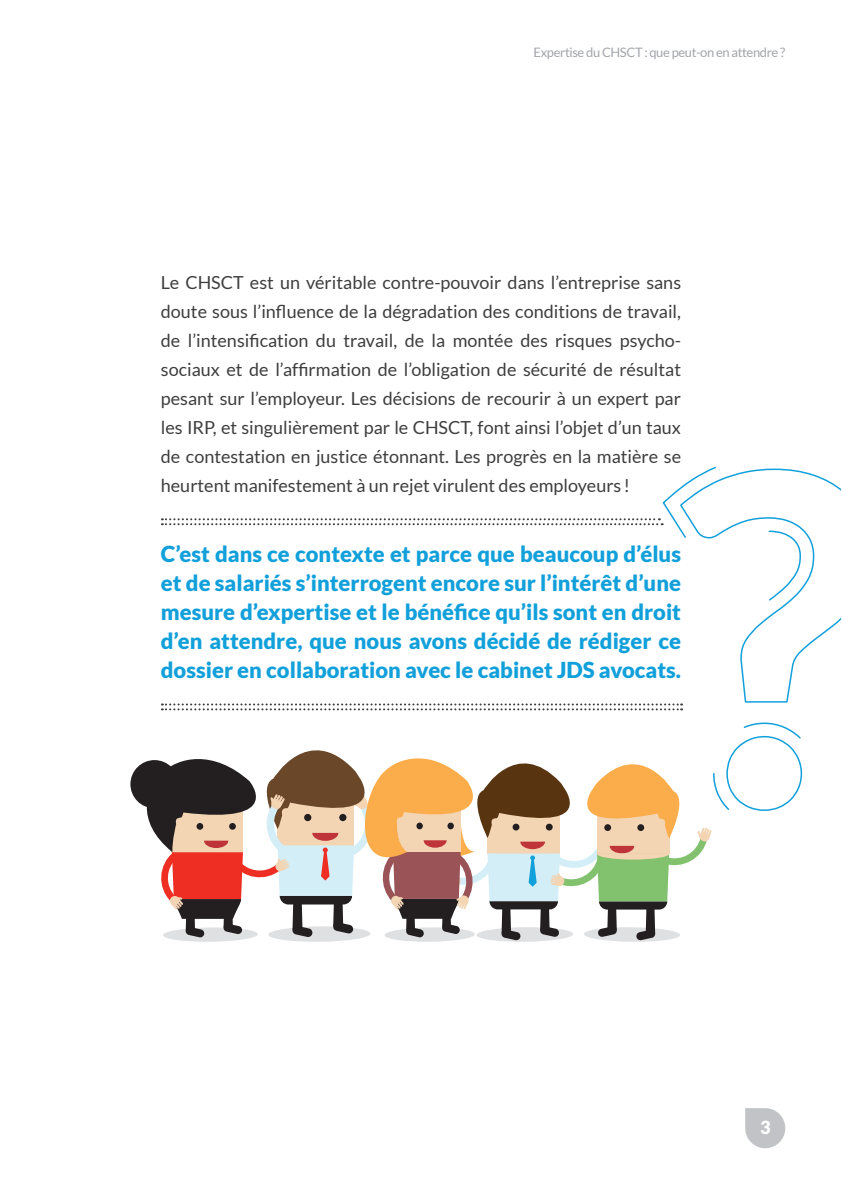
<style>
.page{position:relative;width:842px;height:1191px;background:#fff}
.page>*{position:absolute;margin:0;border:0;box-sizing:border-box;transform-origin:0 0}
.t1{font:900 22px/29px "Lato";color:#12a0db;text-align:justify}
.t2{font:18px/29px "Lato";color:#3e3e3f;text-align:justify}
.t3{font:900 18px "Lato";color:#fff}
.t4{font:13px "Lato";letter-spacing:-.03em;color:#a3a5aa}
</style>
<div class="page">
<svg style="left:745px;top:1108px;width:40px;height:40px;background:#cbcccf"></svg>
<svg style="left:162px;top:518px;width:499px;height:7px"></svg>
<svg style="left:162px;top:703px;width:499px;height:7px"></svg>
<svg style="left:661px;top:466px;width:179px;height:345px"></svg>
<div style="left:268px;top:926px;width:102px;height:16px;background:#dfe0e2;border-radius:50%"></div>
<div style="left:476px;top:927px;width:97px;height:15px;background:#dfe0e2;border-radius:50%"></div>
<div style="left:163px;top:927px;width:95px;height:15px;background:#dfe0e2;border-radius:50%"></div>
<svg style="left:130px;top:760px;width:49px;height:48px"></svg>
<div style="left:384px;top:927px;width:91px;height:15px;background:#dfe0e2;border-radius:50%"></div>
<div style="left:584px;top:927px;width:96px;height:15px;background:#dfe0e2;border-radius:50%"></div>
<svg style="left:134px;top:721px;width:578px;height:219px"></svg>
<p class="t4" style="left:534px;top:44px;width:253px">Expertise du CHSCT : que peut-on en attendre ?</p>
<p class="t2" style="left:161px;top:268px;width:522px">Le CHSCT est un véritable contre-pouvoir dans l’entreprise sans doute sous l’influence de la dégradation des conditions de travail, de l’intensification du travail, de la montée des risques psycho&shy;sociaux et de l’affirmation de l’obligation de sécurité de résultat pesant sur l’employeur. Les décisions de recourir à un expert par les IRP, et singulièrement par le CHSCT, font ainsi l’objet d’un taux de contestation en justice étonnant. Les progrès en la matière se heurtent manifestement à un rejet virulent des employeurs !</p>
<p class="t1" style="left:161px;top:538px;width:522px">C’est dans ce contexte et parce que beaucoup d’élus et de salariés s’interrogent encore sur l’intérêt d’une mesure d’expertise et le bénéfice qu’ils sont en droit d’en attendre, que nous avons décidé de rédiger ce dossier en collaboration avec le cabinet JDS avocats.</p>
<p class="t3" style="left:760px;top:1116px;width:12px">3</p>
</div>
